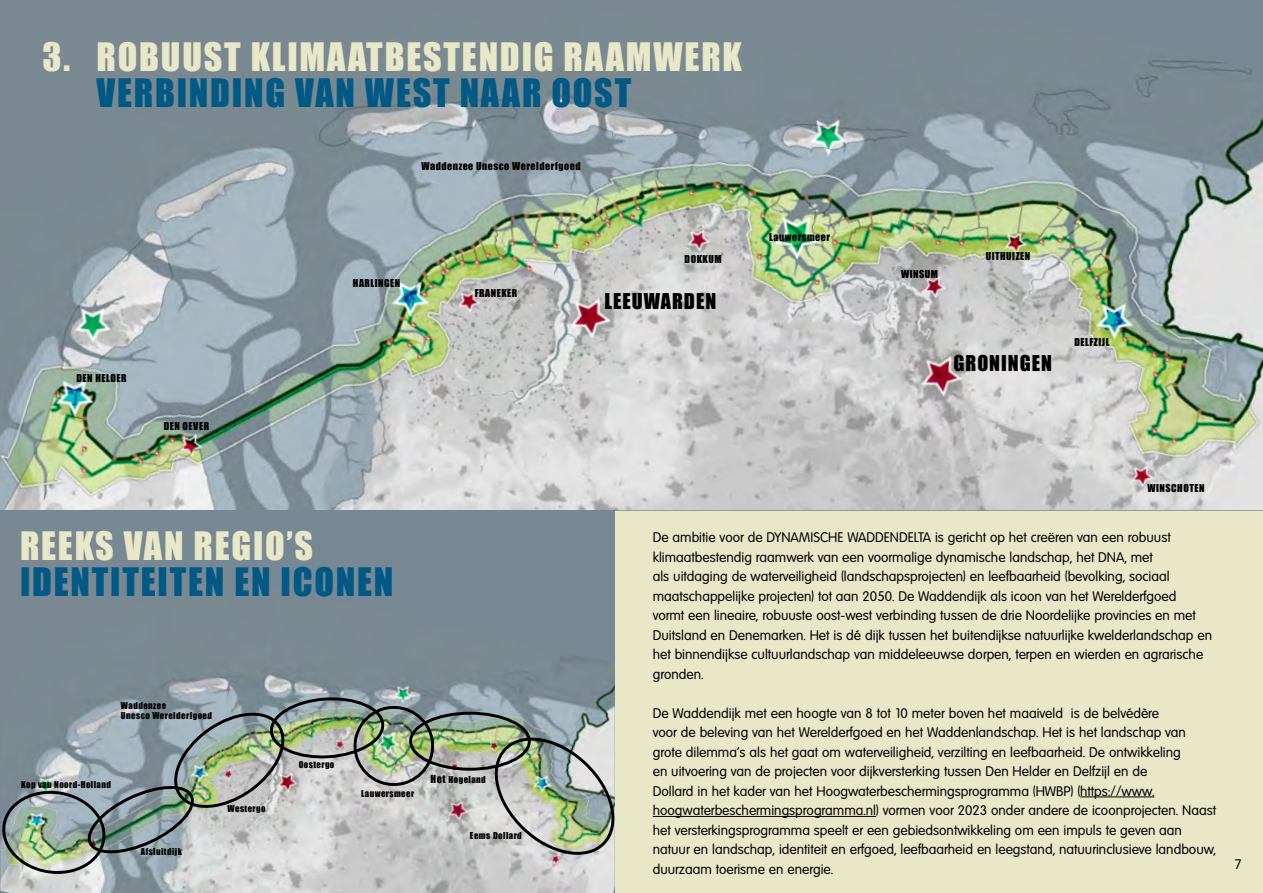
<style>
.page{position:relative;width:1263px;height:893px;background:#fff}
.page>*{position:absolute;margin:0;border:0;box-sizing:border-box;transform-origin:0 0}
.t1{font:36px "Impact";letter-spacing:.05em;color:#e8e7c8}
.t2{font:36px "Impact";letter-spacing:.05em;color:#005984}
.t3{font:20.1px "Impact";letter-spacing:.05em;color:#000}
.t4{font:13.5px/19.6px "Volkswagen TS";color:#000}
.t5{font:10.05px "Impact";letter-spacing:.05em;color:#000}
.t6{font:8.7px/10.5px "Impact";letter-spacing:.05em;color:#000}
.s1{font-size:10.2px}
</style>
<div class="page">
<div style="left:0;top:510px;width:1263px;height:383px;background:#e8e7c8"></div>
<img style="left:0;top:0;width:1263px;height:510px">
<hr style="left:1080px;top:797px;width:74px;height:1px;background:#000">
<hr style="left:653px;top:816px;width:223px;height:1px;background:#000">
<div style="left:0;top:510px;width:615px;height:383px;background:#768894"></div>
<img style="left:0;top:657px;width:615px;height:236px">
<img style="left:1px;top:697px;width:383px;height:182px">
<div style="left:354px;top:706px;width:80px;height:80px;border:3px solid #000;border-radius:50%"></div>
<img style="left:488px;top:731px;width:127px;height:130px">
<div style="left:409px;top:712px;width:122px;height:59px;border:3px solid #000;border-radius:50%"></div>
<h1 class="t1" style="left:43px;top:29px;width:701px">3. ROBUUST KLIMAATBESTENDIG RAAMWERK</h1>
<h1 class="t2" style="left:97px;top:65px;width:536px">VERBINDING VAN WEST NAAR OOST</h1>
<p class="t5" style="left:422px;top:159px;width:161px">WADDENZEE UNESCO WERELDERFGOED</p>
<p class="t5" style="left:77px;top:370px;width:52px">DEN HELDER</p>
<p class="t5" style="left:164px;top:418px;width:47px">DEN OEVER</p>
<p class="t5" style="left:353px;top:275px;width:49px">HARLINGEN</p>
<h1 class="t1" style="left:20px;top:518px;width:295px">REEKS VAN REGIO’S</h1>
<h1 class="t2" style="left:20px;top:554px;width:375px">IDENTITEITEN EN ICONEN</h1>
<p class="t5" style="left:475px;top:285px;width:44px">FRANEKER</p>
<p class="t6" style="left:121px;top:700px;width:93px">WADDENZEE<br>UNESCO WERELDERFGOED</p>
<p class="t6" style="left:21px;top:779px;width:91px">KOP VAN NOORD-HOLLAND</p>
<p class="t6" style="left:141px;top:846px;width:43px">AFSLUITDIJK</p>
<p class="t6" style="left:228px;top:803px;width:40px">WESTERGO</p>
<p class="t6" style="left:299px;top:759px;width:37px">OOSTERGO</p>
<p class="t6" style="left:361px;top:788px;width:55px">LAUWERSMEER</p>
<p class="t6" style="left:431px;top:774px;width:57px"><span class="s1">HET</span> HOGELAND</p>
<p class="t6" style="left:470px;top:830px;width:53px">EEMS DOLLARD</p>
<p class="t5" style="left:685px;top:251px;width:38px">DOKKUM</p>
<h2 class="t3" style="left:604px;top:286px;width:113px">LEEUWARDEN</h2>
<p class="t5" style="left:769px;top:229px;width:62px">LAUWERSMEER</p>
<p class="t5" style="left:901px;top:266px;width:38px">WINSUM</p>
<p class="t5" style="left:986px;top:248px;width:46px">UITHUIZEN</p>
<h2 class="t3" style="left:953px;top:348px;width:100px">GRONINGEN</h2>
<p class="t5" style="left:1074px;top:334px;width:37px">DELFZIJL</p>
<p class="t5" style="left:1147px;top:480px;width:59px">WINSCHOTEN</p>
<p class="t4" style="left:653px;top:528px;width:561px">De ambitie voor de DYNAMISCHE WADDENDELTA is gericht op het creëren van een robuust klimaatbestendig raamwerk van een voormalige dynamische landschap, het DNA, met<br>als uitdaging de waterveiligheid (landschapsprojecten) en leefbaarheid (bevolking, sociaal maatschappelijke projecten) tot aan 2050. De Waddendijk als icoon van het Werelderfgoed<br>vormt een lineaire, robuuste oost-west verbinding tussen de drie Noordelijke provincies en met Duitsland en Denemarken. Het is dé dijk tussen het buitendijkse natuurlijke kwelderlandschap en het binnendijkse cultuurlandschap van middeleeuwse dorpen, terpen en wierden en agrarische gronden.</p>
<p class="t4" style="left:653px;top:703px;width:565px">De Waddendijk met een hoogte van 8 tot 10 meter boven het maaiveld is de belvédère<br>voor de beleving van het Werelderfgoed en het Waddenlandschap. Het is het landschap van grote dilemma’s als het gaat om waterveiligheid, verzilting en leefbaarheid. De ontwikkeling<br>en uitvoering van de projecten voor dijkversterking tussen Den Helder en Delfzijl en de<br>Dollard in het kader van het Hoogwaterbeschermingsprogramma (HWBP) (https://www. hoogwaterbeschermingsprogramma.nl) vormen voor 2023 onder andere de icoonprojecten. Naast het versterkingsprogramma speelt er een gebiedsontwikkeling om een impuls te geven aan natuur en landschap, identiteit en erfgoed, leefbaarheid en leegstand, natuurinclusieve landbouw, duurzaam toerisme en energie.</p>
<p class="t4" style="left:1234px;top:854px;width:9px">7</p>
</div>
